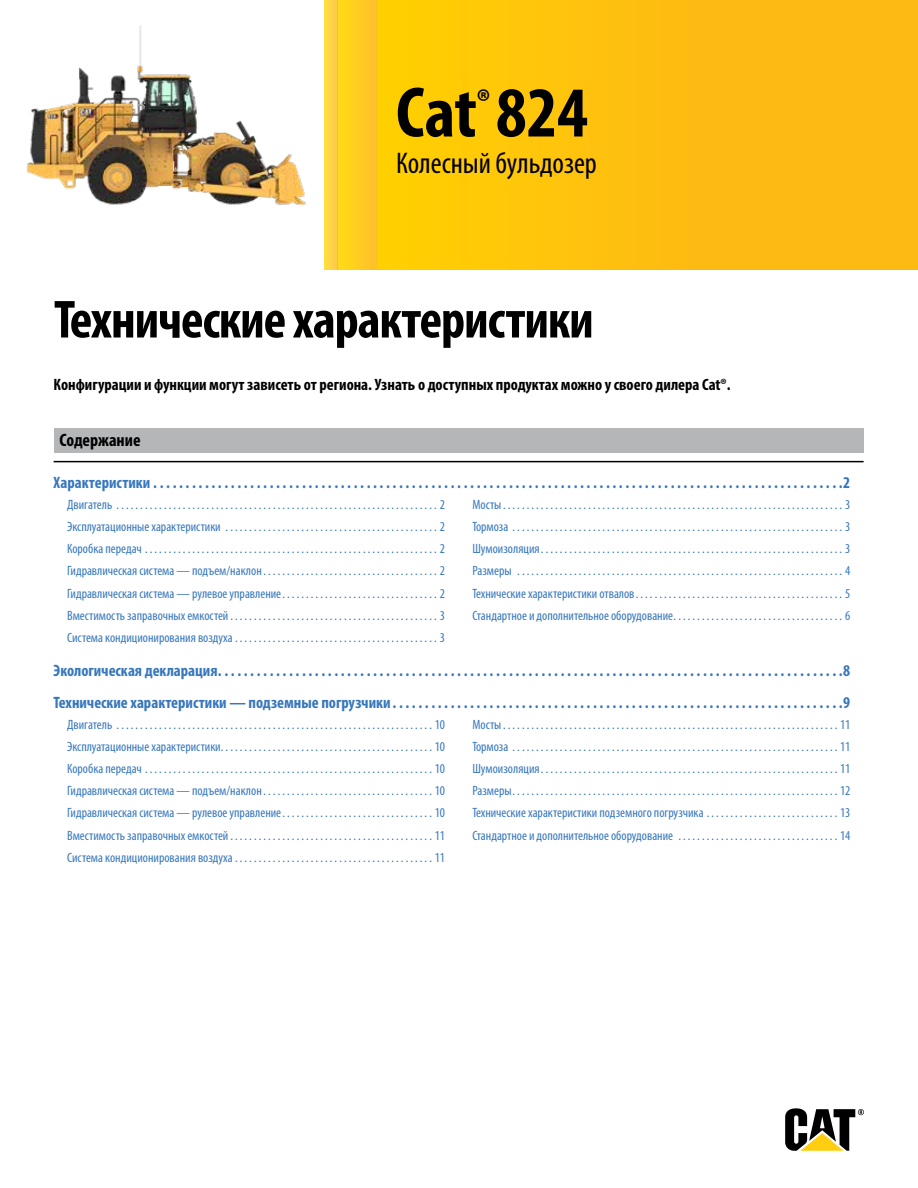
<style>
.page{position:relative;width:918px;height:1188px;background:#fff}
.page>*{position:absolute;margin:0;border:0;box-sizing:border-box;transform-origin:0 0}
.t1{font:700 condensed 72px "Myriad Pro";color:#000}
.t2{font:700 condensed 54px "Myriad Pro";letter-spacing:-.02em;color:#000}
.t3{font:condensed 30px "Myriad Pro";color:#000}
.t4{font:700 condensed 18px "Myriad Pro";color:#000}
.t5{font:700 condensed 16.5px "Myriad Pro";color:#3777bc}
.t6{font:700 condensed 16.5px "Myriad Pro";color:#000}
.t7{font:condensed 13.5px/22.2px "Myriad Pro";color:#3777bc;text-align:justify}
</style>
<div class="page">
<img style="left:27px;top:26px;width:279px;height:180px">
<div style="left:378px;top:0;width:540px;height:270px;background:linear-gradient(to right,#ffcd04,#fdb517)"></div>
<div style="left:338px;top:0;width:40px;height:270px;background:#ffcd21"></div>
<div style="left:324px;top:0;width:14px;height:270px;background:#ffd347"></div>
<svg style="left:785px;top:1108px;width:79px;height:42px"></svg>
<div style="left:54px;top:428px;width:810px;height:25px;background:#b4b6b8"></div>
<hr style="left:54px;top:461px;width:810px;height:1px;background:#000">
<h1 class="t1" style="left:396px;top:68px;width:193px">Cat<sup>®</sup> 824</h1>
<h3 class="t3" style="left:396px;top:144px;width:202px">Колесный бульдозер</h3>
<h2 class="t2" style="left:54px;top:286px;width:541px">Технические характеристики</h2>
<p class="t6" style="left:54px;top:375px;width:679px">Конфигурации и функции могут зависеть от региона. Узнать о доступных продуктах можно у своего дилера Cat®.</p>
<h3 class="t4" style="left:60px;top:429px;width:82px">Содержание</h3>
<p class="t5" style="left:54px;top:472px;width:101px">Характеристики ...........................................................................................................</p>
<p class="t5" style="left:843px;top:472px;width:9px">2</p>
<p class="t7" style="left:67px;top:493px;width:379px">Двигатель . . . . . . . . . . . . . . . . . . . . . . . . . . . . . . . . . . . . . . . . . . . . . . . . . . . . . . . . . . . . . . . . . . . . 2<br>Эксплуатационные характеристики . . . . . . . . . . . . . . . . . . . . . . . . . . . . . . . . . . . . . . . . . . . . . 2<br>Коробка передач . . . . . . . . . . . . . . . . . . . . . . . . . . . . . . . . . . . . . . . . . . . . . . . . . . . . . . . . . . . . . . 2<br>Гидравлическая система — подъем/наклон . . . . . . . . . . . . . . . . . . . . . . . . . . . . . . . . . . . . . 2<br>Гидравлическая система — рулевое управление . . . . . . . . . . . . . . . . . . . . . . . . . . . . . . . . . 2<br>Вместимость заправочных емкостей . . . . . . . . . . . . . . . . . . . . . . . . . . . . . . . . . . . . . . . . . . . . 3<br>Система кондиционирования воздуха . . . . . . . . . . . . . . . . . . . . . . . . . . . . . . . . . . . . . . . . . . . 3</p>
<p class="t7" style="left:473px;top:493px;width:380px">Мосты . . . . . . . . . . . . . . . . . . . . . . . . . . . . . . . . . . . . . . . . . . . . . . . . . . . . . . . . . . . . . . . . . . . . . . . . 3<br>Тормоза ......................................................................3<br>Шумоизоляция . . . . . . . . . . . . . . . . . . . . . . . . . . . . . . . . . . . . . . . . . . . . . . . . . . . . . . . . . . . . . . . . 3<br>Размеры . . . . . . . . . . . . . . . . . . . . . . . . . . . . . . . . . . . . . . . . . . . . . . . . . . . . . . . . . . . . . . . . . . . . . 4<br>Технические характеристики отвалов . . . . . . . . . . . . . . . . . . . . . . . . . . . . . . . . . . . . . . . . . . . . 5<br>Стандартное и дополнительное оборудование . . . . . . . . . . . . . . . . . . . . . . . . . . . . . . . . . . . . 6</p>
<p class="t5" style="left:54px;top:660px;width:169px">Экологическая декларация ................................................................................................</p>
<p class="t5" style="left:843px;top:660px;width:9px">8</p>
<p class="t5" style="left:54px;top:692px;width:344px">Технические характеристики — подземные погрузчики .....................................................................</p>
<p class="t5" style="left:843px;top:692px;width:9px">9</p>
<p class="t7" style="left:67px;top:713px;width:379px">Двигатель . . . . . . . . . . . . . . . . . . . . . . . . . . . . . . . . . . . . . . . . . . . . . . . . . . . . . . . . . . . . . . . . . . . 10<br>Эксплуатационные характеристики . . . . . . . . . . . . . . . . . . . . . . . . . . . . . . . . . . . . . . . . . . . . . 10<br>Коробка передач . . . . . . . . . . . . . . . . . . . . . . . . . . . . . . . . . . . . . . . . . . . . . . . . . . . . . . . . . . . . . 10<br>Гидравлическая система — подъем/наклон . . . . . . . . . . . . . . . . . . . . . . . . . . . . . . . . . . . . 10<br>Гидравлическая система — рулевое управление . . . . . . . . . . . . . . . . . . . . . . . . . . . . . . . . 10<br>Вместимость заправочных емкостей . . . . . . . . . . . . . . . . . . . . . . . . . . . . . . . . . . . . . . . . . . . 11<br>Система кондиционирования воздуха . . . . . . . . . . . . . . . . . . . . . . . . . . . . . . . . . . . . . . . . . . 11</p>
<p class="t7" style="left:473px;top:713px;width:379px">Мосты . . . . . . . . . . . . . . . . . . . . . . . . . . . . . . . . . . . . . . . . . . . . . . . . . . . . . . . . . . . . . . . . . . . . . . . 11<br>Тормоза . . . . . . . . . . . . . . . . . . . . . . . . . . . . . . . . . . . . . . . . . . . . . . . . . . . . . . . . . . . . . . . . . . . . . 11<br>Шумоизоляция . . . . . . . . . . . . . . . . . . . . . . . . . . . . . . . . . . . . . . . . . . . . . . . . . . . . . . . . . . . . . . . 11<br>Размеры . . . . . . . . . . . . . . . . . . . . . . . . . . . . . . . . . . . . . . . . . . . . . . . . . . . . . . . . . . . . . . . . . . . . . 12<br>Технические характеристики подземного погрузчика . . . . . . . . . . . . . . . . . . . . . . . . . . . . 13<br>Стандартное и дополнительное оборудование . . . . . . . . . . . . . . . . . . . . . . . . . . . . . . . . . . 14</p>
</div>
